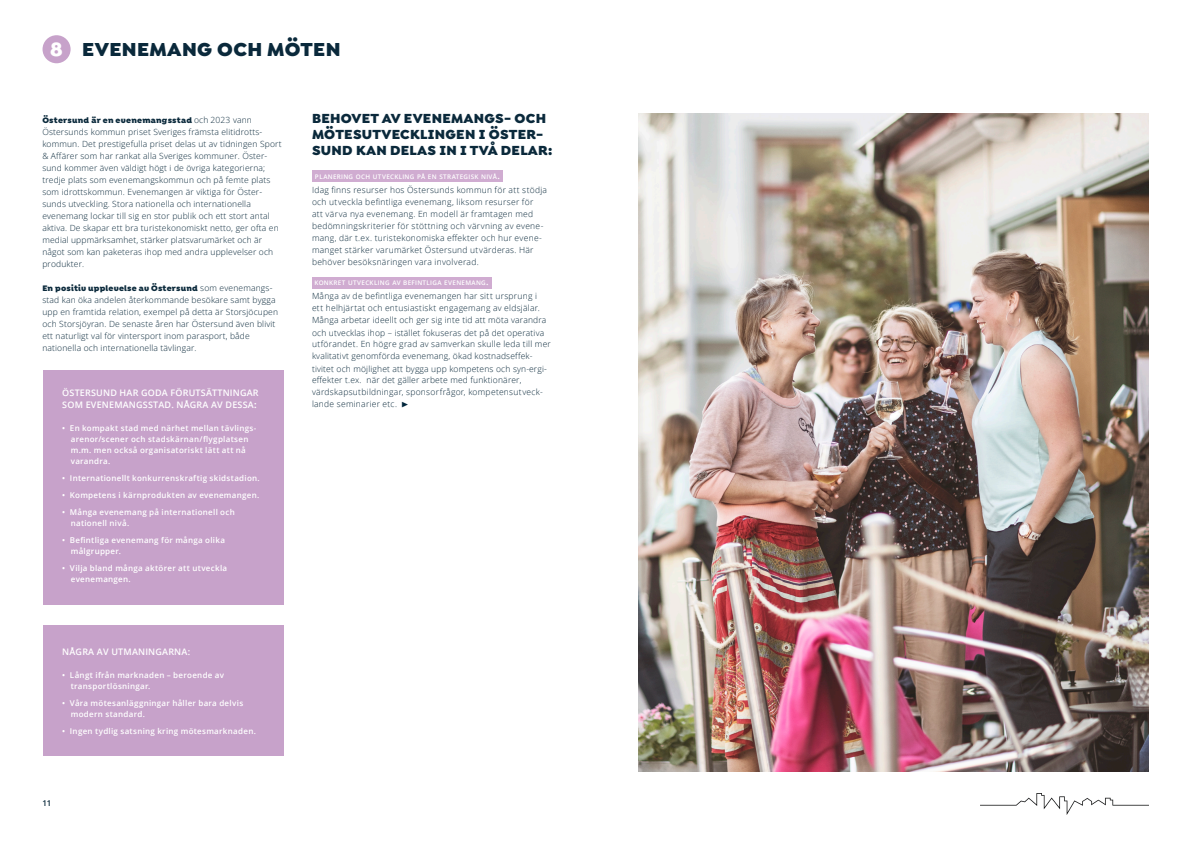
<style>
.page{position:relative;width:1191px;height:842px;background:#fff}
.page>*{position:absolute;margin:0;border:0;box-sizing:border-box;transform-origin:0 0}
.t1{font:900 20px "Isidora Sans Alt";letter-spacing:.02em;color:#0a293b}
.t2{font:900 20px "Isidora Sans Alt";color:#fff}
.t3{font:900 14px/16px "Isidora Sans Alt";letter-spacing:.02em;color:#0a293b}
.t4{font:600 9px/12px "Open Sans";letter-spacing:.02em;color:#fff}
.t5{font:300 8.5px/12px "Open Sans";letter-spacing:.02em;color:#0a293b}
.t6{font:600 8px "Open Sans";letter-spacing:.035em;color:#fff}
.t7{font:600 8px "Open Sans";color:#0a293b}
.t8{font:600 6.3px "Open Sans";letter-spacing:.045em;color:#fff}
.s1{font-family:"Isidora Sans Alt";font-weight:900}
.s2{font-weight:700}
.s3{font-size:9px}
.s4{font-family:"Source Sans Pro";font-size:7px;color:#00253a}
</style>
<div class="page">
<img style="left:980px;top:793px;width:168px;height:22px">
<div style="left:312px;top:277px;width:179px;height:11px;background:#d0acd1"></div>
<div style="left:312px;top:171px;width:190px;height:11px;background:#d0acd1"></div>
<img style="left:638px;top:113px;width:510px;height:658px">
<div style="left:43px;top:370px;width:240px;height:234px;background:#c7a2ca"></div>
<div style="left:43px;top:625px;width:240px;height:131px;background:#c7a2ca"></div>
<div style="left:43px;top:35px;width:28px;height:28px;background:#c7a2ca;border-radius:50%"></div>
<p class="t2" style="left:50px;top:37px;width:14px">8</p>
<p class="t1" style="left:82px;top:37px;width:260px">EVENEMANG OCH MÖTEN</p>
<p class="t5" style="left:42px;top:114px;width:241px"><span class="s1">Östersund är en evenemangsstad</span> och 2023 vann Östersunds kommun priset Sveriges främsta elitidrotts&shy;kommun. Det prestigefulla priset delas ut av tidningen Sport &amp; Affärer som har rankat alla Sveriges kommuner. Öster&shy;sund kommer även väldigt högt i de övriga kategorierna; tredje plats som evenemangskommun och på femte plats som idrottskommun. Evenemangen är viktiga för Öster&shy;sunds utveckling. Stora nationella och internationella evenemang lockar till sig en stor publik och ett stort antal aktiva. De skapar ett bra turistekonomiskt netto, ger ofta en medial uppmärksamhet, stärker platsvarumärket och är något som kan paketeras ihop med andra upplevelser och produkter.</p>
<p class="t5" style="left:42px;top:281px;width:237px"><span class="s1">En positiv upplevelse av Östersund</span> som evenemangs&shy;stad kan öka andelen återkommande besökare samt bygga upp en framtida relation, exempel på detta är Storsjöcupen och Storsjöyran. De senaste åren har Östersund även blivit ett naturligt val för vintersport inom parasport, både nationella och internationella tävlingar.</p>
<p class="t4" style="left:62px;top:387px;width:198px">ÖSTERSUND HAR GODA FÖRUTSÄTTNINGAR<br>SOM EVENEMANGSSTAD. NÅGRA AV DESSA<span class="s2">:</span></p>
<p class="t6" style="left:62px;top:423px;width:196px">• En kompakt stad med närhet mellan tävlings-</p>
<p class="t6" style="left:71px;top:434px;width:179px">arenor/scener och stadskärnan/flygplatsen</p>
<p class="t6" style="left:71px;top:445px;width:177px">m.m. men också organisatoriskt lätt att nå</p>
<p class="t6" style="left:71px;top:456px;width:41px">varandra.</p>
<p class="t6" style="left:62px;top:473px;width:199px">• Internationellt konkurrenskraftig skidstadion.</p>
<p class="t6" style="left:62px;top:490px;width:198px">• Kompetens i kärnprodukten av evenemangen.</p>
<p class="t6" style="left:62px;top:507px;width:174px">• Många evenemang på internationell och</p>
<p class="t6" style="left:71px;top:518px;width:60px">nationell nivå.</p>
<p class="t6" style="left:62px;top:535px;width:164px">• Befintliga evenemang för många olika</p>
<p class="t6" style="left:71px;top:546px;width:52px">målgrupper.</p>
<p class="t6" style="left:62px;top:563px;width:166px">• Vilja bland många aktörer att utveckla</p>
<p class="t6" style="left:71px;top:574px;width:62px">evenemangen.</p>
<p class="t4" style="left:62px;top:645px;width:129px">NÅGRA AV UTMANINGARNA:</p>
<p class="t6" style="left:62px;top:669px;width:163px">• Långt ifrån marknaden – beroende av</p>
<p class="t6" style="left:71px;top:680px;width:81px">transportlösningar.</p>
<p class="t6" style="left:62px;top:697px;width:182px">• Våra mötesanläggningar håller bara delvis</p>
<p class="t6" style="left:71px;top:708px;width:76px">modern standard.</p>
<p class="t6" style="left:62px;top:725px;width:195px">• Ingen tydlig satsning kring mötesmarknaden.</p>
<p class="t7" style="left:43px;top:797px;width:10px">11</p>
<p class="t3" style="left:312px;top:110px;width:242px">BEHOVET AV EVENEMANGS- OCH<br>MÖTESUTVECKLINGEN I ÖSTER-<br>SUND KAN DELAS IN I TVÅ DELAR:</p>
<p class="t8" style="left:315px;top:172px;width:186px">PLANERING OCH UTVECKLING PÅ EN STRATEGISK NIVÅ<span class="s3">.</span></p>
<p class="t5" style="left:312px;top:184px;width:236px">Idag finns resurser hos Östersunds kommun för att stödja och utveckla befintliga evenemang, liksom resurser för<br>att värva nya evenemang. En modell är framtagen med bedömningskriterier för stöttning och värvning av evene&shy;mang, där t.ex. turistekonomiska effekter och hur evene&shy;manget stärker varumärket Östersund utvärderas. Här behöver besöksnäringen vara involverad.</p>
<p class="t8" style="left:314px;top:278px;width:176px">KONKRET UTVECKLING AV BEFINTLIGA EVENEMANG<span class="s3">.</span></p>
<p class="t5" style="left:312px;top:290px;width:236px">Många av de befintliga evenemangen har sitt ursprung i ett helhjärtat och entusiastiskt engagemang av eldsjälar.<br>Många arbetar ideellt och ger sig inte tid att möta varandra</p>
<p class="t5" style="left:312px;top:327px;width:240px;line-height:11.2px">och utvecklas ihop – istället fokuseras det på det operativa utförandet. En högre grad av samverkan skulle leda till mer</p>
<p class="t5" style="left:312px;top:349px;width:236px;line-height:12.8px">kvalitativt genomförda evenemang, ökad kostnadseffek&shy;tivitet och möjlighet att bygga upp kompetens och syn-ergi-</p>
<p class="t5" style="left:312px;top:374px;width:232px">effekter t.ex. när det gäller arbete med funktionärer, värdskapsutbildningar, sponsorfrågor, kompetensutveck&shy;lande seminarier etc. <span class="s4">▶</span></p>
</div>
